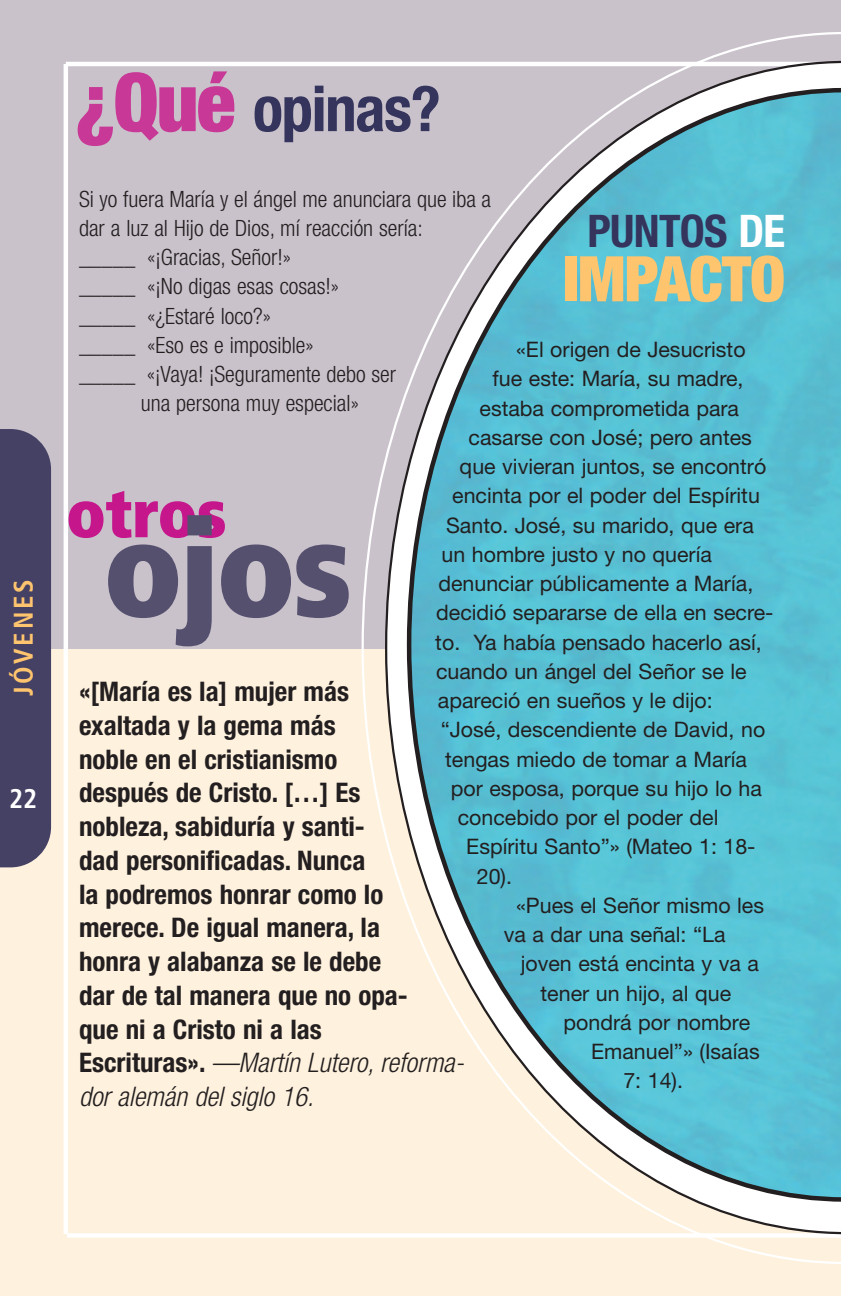
<style>
.page{position:relative;width:841px;height:1296px;background:#fff}
.page>*{position:absolute;margin:0;border:0;box-sizing:border-box;transform-origin:0 0}
.t1{font:900 condensed 135px "Frutiger";color:#56506f}
.t2{font:900 condensed 67.5px "Frutiger";letter-spacing:-.01em;color:#c5168c}
.t3{font:700 condensed 63px "Helvetica Neue";letter-spacing:-.025em;color:#34345c}
.t4{font:900 condensed 63px "Helvetica Neue";letter-spacing:-.015em;color:#fec46e}
.t5{font:700 condensed 45px "Helvetica Neue";letter-spacing:-.015em;color:#34345c}
.t6{font:700 condensed 27px/33.8px "Helvetica Neue";color:#231f20}
.t7{font:700 condensed 27px "Frutiger";letter-spacing:.105em;color:#fec46e}
.t8{font:700 condensed 27px "Frutiger";color:#fff}
.t9{font:300 condensed 22.5px "Helvetica Neue";color:#231f20}
.t10{font:21.38px "Helvetica Neue";color:#231f20}
.s1{font-weight:900;font-size:81px;color:#c83896}
.s2{color:#fff}
.s3{font-weight:300;font-style:italic}
</style>
<div class="page">
<div style="left:0;top:0;width:840px;height:649px;background:#c9c2cb"></div>
<div style="left:0;top:650px;width:840px;height:646px;background:#fef1dd"></div>
<hr style="left:66px;top:62px;width:774px;height:4px;background:#fff">
<hr style="left:64px;top:64px;width:4px;height:1170px;background:#fff">
<div style="left:67px;top:1233px;width:773px;height:5px;background:#fff"></div>
<svg style="left:385px;top:61px;width:455px;height:1173px"></svg>
<svg style="left:407px;top:88px;width:433px;height:1114px;background:#75c4d3"></svg>
<div style="left:0;top:429px;width:51px;height:438px;background:#454165"></div>
<p class="t7" style="left:12px;top:696px;width:119px;rotate:-90deg">JÓVENES</p>
<p class="t8" style="left:9px;top:787px;width:30px">22</p>
<h3 class="t3" style="left:75px;top:86px;width:367px"><span class="s1">¿Qué</span> opinas?</h3>
<p class="t9" style="left:79px;top:191px;width:413px">Si yo fuera María y el ángel me anunciara que iba a</p>
<p class="t9" style="left:79px;top:220px;width:345px">dar a luz al Hijo de Dios, mí reacción sería:</p>
<p class="t9" style="left:79px;top:249px;width:213px">_____ «¡Gracias, Señor!»</p>
<p class="t9" style="left:79px;top:278px;width:262px">_____ «¡No digas esas cosas!»</p>
<p class="t9" style="left:79px;top:308px;width:193px">_____ «¿Estaré loco?»</p>
<p class="t9" style="left:79px;top:337px;width:236px">_____ «Eso es e imposible»</p>
<p class="t9" style="left:79px;top:366px;width:318px">_____ «¡Vaya! ¡Seguramente debo ser</p>
<p class="t9" style="left:141px;top:395px;width:220px">una persona muy especial»</p>
<h3 class="t5" style="left:587px;top:215px;width:199px">PUNTOS <span class="s2">DE</span></h3>
<h3 class="t4" style="left:562px;top:256px;width:224px">IMPACTO</h3>
<p class="t10" style="left:516px;top:342px;width:231px">«El origen de Jesucristo</p>
<p class="t10" style="left:492px;top:371px;width:252px">fue este: María, su madre,</p>
<p class="t10" style="left:479px;top:400px;width:261px">estaba comprometida para</p>
<p class="t10" style="left:468px;top:430px;width:285px">casarse con José; pero antes</p>
<p class="t10" style="left:459px;top:459px;width:308px">que vivieran juntos, se encontró</p>
<p class="t10" style="left:452px;top:488px;width:309px">encinta por el poder del Espíritu</p>
<p class="t10" style="left:446px;top:517px;width:309px">Santo. José, su marido, que era</p>
<p class="t10" style="left:441px;top:547px;width:272px">un hombre justo y no quería</p>
<p class="t10" style="left:438px;top:576px;width:316px">denunciar públicamente a María,</p>
<p class="t10" style="left:436px;top:605px;width:339px">decidió separarse de ella en secre-</p>
<p class="t10" style="left:435px;top:634px;width:328px">to. Ya había pensado hacerlo así,</p>
<p class="t10" style="left:436px;top:664px;width:312px">cuando un ángel del Señor se le</p>
<p class="t10" style="left:438px;top:693px;width:276px">apareció en sueños y le dijo:</p>
<p class="t10" style="left:440px;top:722px;width:326px">“José, descendiente de David, no</p>
<p class="t10" style="left:445px;top:751px;width:303px">tengas miedo de tomar a María</p>
<p class="t10" style="left:450px;top:781px;width:312px">por esposa, porque su hijo lo ha</p>
<p class="t10" style="left:457px;top:810px;width:262px">concebido por el poder del</p>
<p class="t10" style="left:466px;top:839px;width:291px">Espíritu Santo”» (Mateo 1: 18-</p>
<p class="t10" style="left:476px;top:868px;width:37px">20).</p>
<p class="t10" style="left:516px;top:898px;width:249px">«Pues el Señor mismo les</p>
<p class="t10" style="left:503px;top:927px;width:223px">va a dar una señal: “La</p>
<p class="t10" style="left:520px;top:956px;width:240px">joven está encinta y va a</p>
<p class="t10" style="left:540px;top:985px;width:192px">tener un hijo, al que</p>
<p class="t10" style="left:563px;top:1015px;width:188px">pondrá por nombre</p>
<p class="t10" style="left:591px;top:1044px;width:170px">Emanuel”» (Isaías</p>
<p class="t10" style="left:623px;top:1073px;width:61px">7: 14).</p>
<h2 class="t2" style="left:66px;top:487px;width:162px">otros</h2>
<h1 class="t1" style="left:103px;top:515px;width:251px">ojos</h1>
<p class="t6" style="left:79px;top:677px;width:386px">«[María es la] mujer más<br>exaltada y la gema más<br>noble en el cristianismo<br>después de Cristo. […] Es<br>nobleza, sabiduría y santi-<br>dad personificadas. Nunca<br>la podremos honrar como lo merece. De igual manera, la<br>honra y alabanza se le debe<br>dar de tal manera que no opa-<br>que ni a Cristo ni a las<br>Escrituras». <span class="s3">—Martín Lutero, reforma&shy;dor alemán del siglo 16.</span></p>
</div>
